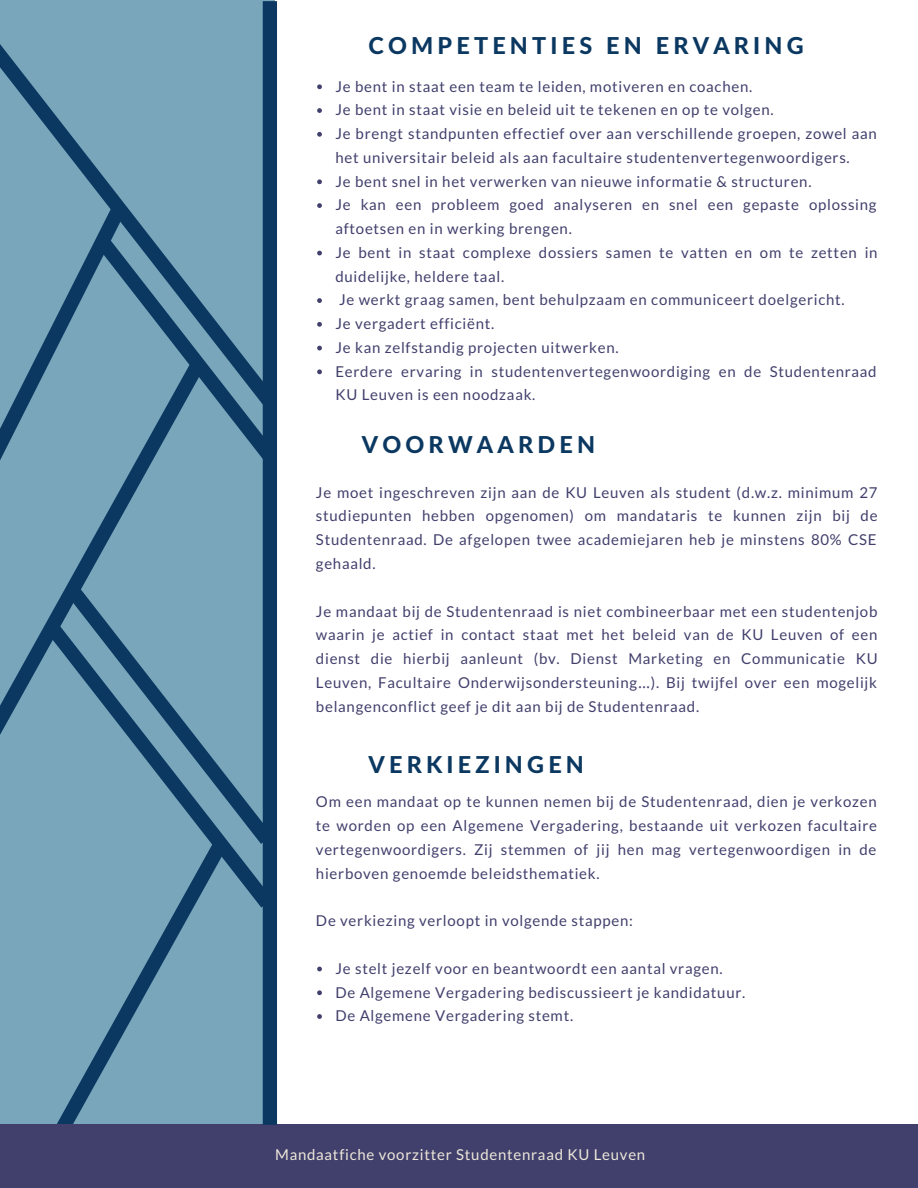
<style>
.page{position:relative;width:918px;height:1188px;background:#fff}
.page>*{position:absolute;margin:0;border:0;box-sizing:border-box;transform-origin:0 0}
.t1{font:800 23.4px "Lato Latin";letter-spacing:.18em;color:#0b3861}
.t2{font:15px/23.7px "Lato";letter-spacing:.05em;color:#413f6c;text-align:justify}
.t3{font:15px "Lato";letter-spacing:-.245em;color:#ede8da}
.s1{font-family:"Noto Sans Gurmukhi"}
</style>
<div class="page">
<svg style="left:317px;top:967px;width:5px;height:4px"></svg>
<svg style="left:317px;top:990px;width:5px;height:5px"></svg>
<svg style="left:317px;top:1014px;width:5px;height:5px"></svg>
<svg style="left:317px;top:84px;width:5px;height:5px"></svg>
<svg style="left:317px;top:108px;width:5px;height:5px"></svg>
<svg style="left:317px;top:132px;width:5px;height:5px"></svg>
<svg style="left:317px;top:179px;width:5px;height:5px"></svg>
<svg style="left:317px;top:203px;width:5px;height:5px"></svg>
<svg style="left:317px;top:251px;width:5px;height:4px"></svg>
<svg style="left:317px;top:298px;width:5px;height:5px"></svg>
<svg style="left:317px;top:322px;width:5px;height:5px"></svg>
<svg style="left:317px;top:346px;width:5px;height:4px"></svg>
<svg style="left:317px;top:369px;width:5px;height:5px"></svg>
<div style="left:2px;top:864px;width:93px;height:261px;background:#79a6bb"></div>
<div style="left:0;top:1125px;width:918px;height:63px;background:#413f6c"></div>
<svg style="left:0;top:0;width:275px;height:201px;background:#6c99b0"></svg>
<svg style="left:0;top:201px;width:95px;height:663px;background:#709db4"></svg>
<svg style="left:0;top:359px;width:95px;height:390px;background:#6a97af"></svg>
<svg style="left:67px;top:586px;width:28px;height:39px"></svg>
<svg style="left:48px;top:625px;width:47px;height:283px;background:#709db3"></svg>
<svg style="left:95px;top:1px;width:182px;height:1124px;background:#6491a9"></svg>
<h1 class="t1" style="left:368px;top:31px;width:437px">COMPETENTIES EN ERVARING</h1>
<p class="t2" style="left:335px;top:74px;width:544px;text-align:left">Je bent in staat een team te leiden, motiveren en coachen.<br>Je bent in staat visie en beleid uit te tekenen en op te volgen.<br>Je brengt standpunten effectief over aan verschillende groepen, zowel aan het universitair beleid als aan facultaire studentenvertegenwoordigers.<br>Je bent snel in het verwerken van nieuwe informatie &amp; structuren.<br>Je kan een probleem goed analyseren en snel een gepaste oplossing aftoetsen en in werking brengen.<br>Je bent in staat complexe dossiers samen te vatten en om te zetten in duidelijke, heldere taal.<br>Je werkt graag samen, bent behulpzaam en communiceert doelgericht.<br>Je vergadert efficiënt.<br>Je kan zelfstandig projecten uitwerken.<br>Eerdere ervaring in studentenvertegenwoordiging en de Studentenraad KU Leuven is een noodzaak.</p>
<h1 class="t1" style="left:362px;top:430px;width:235px">VOORWAARDEN</h1>
<p class="t2" style="left:316px;top:480px;width:563px">Je moet ingeschreven zijn aan de KU Leuven als student (d.w.z. minimum 27 studiepunten hebben opgenomen) om mandataris te kunnen zijn bij de Studentenraad. De afgelopen twee academiejaren heb je minstens 80% CSE gehaald.</p>
<p class="t2" style="left:316px;top:599px;width:563px">Je mandaat bij de Studentenraad is niet combineerbaar met een studentenjob waarin je actief in contact staat met het beleid van de KU Leuven of een dienst die hierbij aanleunt (bv. Dienst Marketing en Communicatie KU Leuven, Facultaire Onderwijsondersteuning<span class="s1">…</span>). Bij twijfel over een mogelijk belangenconflict geef je dit aan bij de Studentenraad.</p>
<h1 class="t1" style="left:368px;top:750px;width:217px">VERKIEZINGEN</h1>
<p class="t2" style="left:316px;top:790px;width:563px">Om een mandaat op te kunnen nemen bij de Studentenraad, dien je verkozen te worden op een Algemene Vergadering, bestaande uit verkozen facultaire vertegenwoordigers. Zij stemmen of jij hen mag vertegenwoordigen in de hierboven genoemde beleidsthematiek.</p>
<p class="t2" style="left:316px;top:909px;width:318px">De verkiezing verloopt in volgende stappen:</p>
<p class="t2" style="left:335px;top:956px;width:411px;text-align:left">Je stelt jezelf voor en beantwoordt een aantal vragen.<br>De Algemene Vergadering bediscussieert je kandidatuur.<br>De Algemene Vergadering stemt.</p>
<p class="t3" style="left:264px;top:1146px;width:383px">MMa nadnadaataf ti cf ihceh ev ovoorozri zt ti tetre Sr tSutduednetnetnernaraada dK UK UL eLuevuevne n</p>
</div>
